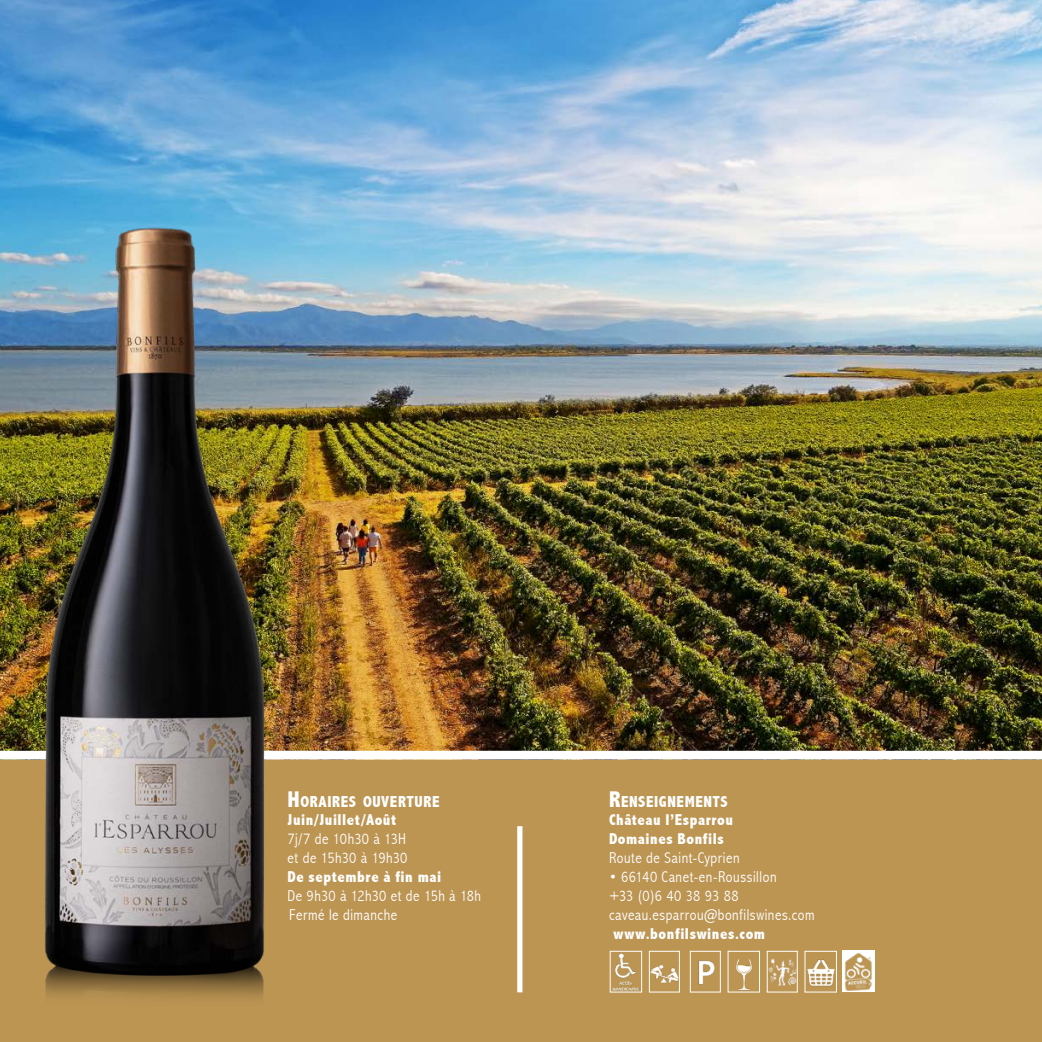
<style>
.page{position:relative;width:1042px;height:1042px;background:#fff}
.page>*{position:absolute;margin:0;border:0;box-sizing:border-box;transform-origin:0 0}
.t1{font:800 condensed 15.92px "Abadi";letter-spacing:.035em;color:#fff}
.t2{font:300 condensed 15.75px "Abadi";letter-spacing:.035em;color:#fff}
.t3{font:800 condensed 15.75px "Abadi";letter-spacing:.035em;color:#fff}
.t4{font:300 condensed 15.75px "Abadi";letter-spacing:.015em;color:#fff}
.s1{font-size:22.75px}
</style>
<div class="page">
<div style="left:0;top:752px;width:1042px;height:290px;background:#bc9553"></div>
<img style="left:1px;top:0;width:1041px;height:751px">
<div style="left:0;top:751px;width:1042px;height:8px;background:#fff"></div>
<img style="left:35px;top:228px;width:238px;height:770px">
<img style="left:651px;top:964px;width:27px;height:19px">
<div style="left:649px;top:951px;width:31px;height:41px;border:1px solid #fff"></div>
<img style="left:698px;top:960px;width:17px;height:25px">
<div style="left:690px;top:951px;width:30px;height:41px;border:1px solid #fff"></div>
<img style="left:769px;top:958px;width:26px;height:28px">
<div style="left:767px;top:951px;width:30px;height:41px;border:1px solid #fff"></div>
<img style="left:612px;top:953px;width:27px;height:37px">
<div style="left:610px;top:951px;width:32px;height:41px;border:1px solid #fff"></div>
<img style="left:736px;top:959px;width:16px;height:31px">
<div style="left:728px;top:951px;width:32px;height:41px;border:1px solid #fff"></div>
<img style="left:807px;top:959px;width:28px;height:28px">
<div style="left:804px;top:951px;width:33px;height:41px;border:1px solid #fff"></div>
<img style="left:844px;top:952px;width:28px;height:38px">
<div style="left:842px;top:950px;width:32px;height:42px;border:1px solid #fff"></div>
<svg style="left:0;top:0;width:1px;height:760px"></svg>
<div style="left:517px;top:826px;width:5px;height:166px;background:#fff"></div>
<p class="t1" style="left:287px;top:792px;width:112px"><span class="s1">H</span>ORAIRES OUVERTURE</p>
<p class="t3" style="left:287px;top:811px;width:110px">Juin/Juillet/Août</p>
<p class="t4" style="left:287px;top:830px;width:120px">7j/7 de 10h30 à 13H</p>
<p class="t2" style="left:287px;top:849px;width:121px">et de 15h30 à 19h30</p>
<p class="t3" style="left:287px;top:868px;width:155px">De septembre à fin mai</p>
<p class="t2" style="left:287px;top:886px;width:195px">De 9h30 à 12h30 et de 15h à 18h</p>
<p class="t2" style="left:289px;top:905px;width:109px">Fermé le dimanche</p>
<p class="t1" style="left:609px;top:792px;width:120px"><span class="s1">R</span>ENSEIGNEMENTS</p>
<p class="t3" style="left:609px;top:811px;width:125px">Château l’Esparrou</p>
<p class="t3" style="left:609px;top:830px;width:116px">Domaines Bonfils</p>
<p class="t2" style="left:609px;top:849px;width:132px">Route de Saint-Cyprien</p>
<p class="t2" style="left:609px;top:868px;width:169px">• 66140 Canet-en-Roussillon</p>
<p class="t2" style="left:609px;top:886px;width:131px">+33 (0)6 40 38 93 88</p>
<p class="t2" style="left:609px;top:905px;width:207px">caveau.esparrou@bonfilswines.com</p>
<p class="t3" style="left:613px;top:924px;width:153px">www.bonfilswines.com</p>
</div>
